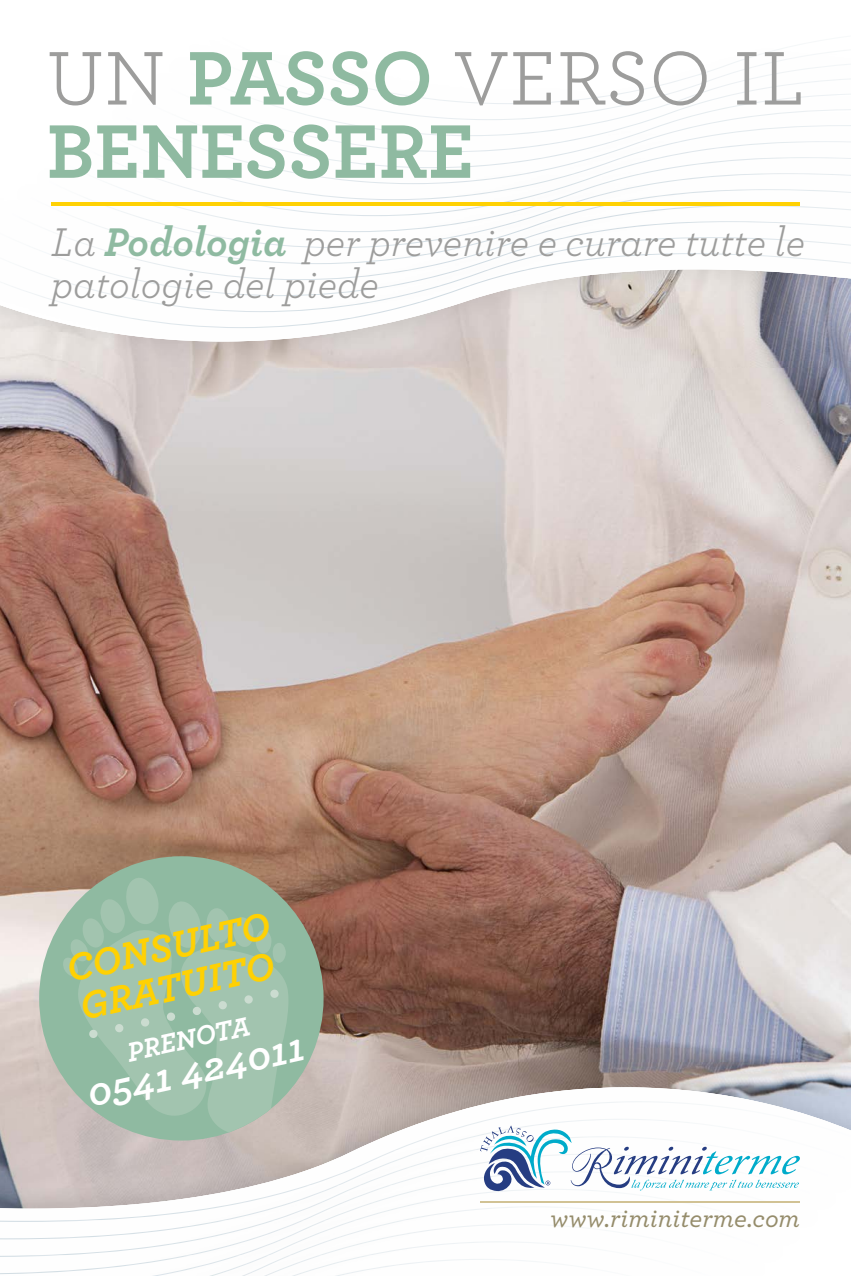
<style>
.page{position:relative;width:851px;height:1276px;background:#fff}
.page>*{position:absolute;margin:0;border:0;box-sizing:border-box;transform-origin:0 0}
.t1{font:700 79.5px/73.2px "Archer";color:#8fbaa1}
.t2{font:italic 42px/42px "Archer";color:#9d9d9c}
.t3{font:italic 700 40.2px "Archer";color:#fff}
.t4{font:italic 700 39.9px/39.9px "Archer";color:#ffd103}
.t5{font:italic 700 28.2px "Archer";color:#fff}
.t6{font:italic 500 27px "Archer";color:#958c6b}
.s1{font-weight:400;color:#9d9d9c}
.s2{font-weight:700;color:#8fbaa1}
</style>
<div class="page">
<img style="left:0;top:396px;width:850px;height:615px">
<svg style="left:0;top:1011px;width:850px;height:191px;background:#aea2a1"></svg>
<img style="left:514px;top:1087px;width:224px;height:10px">
<img style="left:443px;top:1097px;width:365px;height:18px">
<img style="left:505px;top:1101px;width:270px;height:14px">
<img style="left:441px;top:1115px;width:409px;height:17px">
<img style="left:488px;top:1118px;width:362px;height:14px">
<img style="left:354px;top:1132px;width:496px;height:70px">
<img style="left:393px;top:1132px;width:30px;height:18px">
<img style="left:423px;top:1132px;width:427px;height:18px">
<img style="left:470px;top:1136px;width:380px;height:49px">
<img style="left:314px;top:1150px;width:40px;height:17px">
<img style="left:354px;top:1150px;width:22px;height:17px">
<img style="left:376px;top:1150px;width:30px;height:17px">
<img style="left:406px;top:1150px;width:426px;height:17px">
<img style="left:453px;top:1153px;width:379px;height:49px">
<img style="left:255px;top:1167px;width:52px;height:18px">
<img style="left:307px;top:1167px;width:29px;height:18px">
<img style="left:336px;top:1167px;width:22px;height:18px">
<img style="left:358px;top:1167px;width:30px;height:18px">
<img style="left:388px;top:1167px;width:427px;height:18px">
<img style="left:435px;top:1171px;width:380px;height:32px">
<img style="left:150px;top:1185px;width:88px;height:17px">
<img style="left:238px;top:1185px;width:51px;height:17px">
<img style="left:289px;top:1185px;width:30px;height:17px">
<img style="left:319px;top:1185px;width:22px;height:17px">
<img style="left:341px;top:1185px;width:30px;height:17px">
<img style="left:371px;top:1185px;width:109px;height:17px">
<img style="left:418px;top:1188px;width:379px;height:14px">
<img style="left:0;top:1202px;width:65px;height:7px">
<img style="left:65px;top:1202px;width:155px;height:18px">
<img style="left:220px;top:1202px;width:51px;height:18px">
<img style="left:271px;top:1202px;width:30px;height:18px">
<img style="left:301px;top:1202px;width:22px;height:18px">
<img style="left:323px;top:1202px;width:30px;height:18px">
<img style="left:353px;top:1202px;width:127px;height:18px">
<img style="left:400px;top:1206px;width:195px;height:14px">
<img style="left:0;top:1220px;width:48px;height:1px">
<img style="left:203px;top:1220px;width:51px;height:17px">
<img style="left:254px;top:1220px;width:30px;height:17px">
<img style="left:284px;top:1220px;width:22px;height:17px">
<img style="left:306px;top:1220px;width:30px;height:17px">
<img style="left:336px;top:1220px;width:68px;height:17px">
<img style="left:383px;top:1223px;width:200px;height:14px">
<img style="left:185px;top:1237px;width:51px;height:18px">
<img style="left:236px;top:1237px;width:30px;height:18px">
<img style="left:266px;top:1237px;width:22px;height:18px">
<img style="left:288px;top:1237px;width:30px;height:18px">
<img style="left:318px;top:1237px;width:72px;height:18px">
<img style="left:365px;top:1241px;width:194px;height:14px">
<img style="left:0;top:1256px;width:13px;height:1px">
<img style="left:168px;top:1255px;width:51px;height:17px">
<img style="left:219px;top:1255px;width:30px;height:17px">
<img style="left:249px;top:1255px;width:22px;height:17px">
<img style="left:271px;top:1255px;width:29px;height:17px">
<img style="left:300px;top:1255px;width:70px;height:17px">
<img style="left:348px;top:1258px;width:198px;height:14px">
<img style="left:42px;top:1272px;width:233px;height:1px">
<img style="left:151px;top:1272px;width:22px;height:4px">
<svg style="left:209px;top:1272px;width:13px;height:4px"></svg>
<svg style="left:241px;top:1272px;width:10px;height:4px"></svg>
<svg style="left:264px;top:1272px;width:10px;height:4px"></svg>
<img style="left:292px;top:1272px;width:14px;height:4px">
<img style="left:336px;top:1272px;width:19px;height:4px">
<svg style="left:480px;top:1125px;width:320px;height:66px"></svg>
<hr style="left:480px;top:1201px;width:319px;height:2px;background:#d1c294">
<svg style="left:0;top:286px;width:850px;height:110px;background:#cec7c7"></svg>
<img style="left:118px;top:334px;width:211px;height:8px">
<img style="left:41px;top:318px;width:368px;height:16px">
<img style="left:126px;top:318px;width:230px;height:10px">
<img style="left:0;top:302px;width:464px;height:16px">
<img style="left:57px;top:302px;width:366px;height:16px">
<img style="left:145px;top:302px;width:230px;height:10px">
<img style="left:442px;top:286px;width:29px;height:16px">
<img style="left:0;top:286px;width:442px;height:16px">
<img style="left:0;top:286px;width:394px;height:10px">
<img style="left:529px;top:270px;width:321px;height:16px">
<img style="left:490px;top:270px;width:39px;height:16px">
<img style="left:461px;top:270px;width:29px;height:16px">
<img style="left:4px;top:270px;width:457px;height:16px">
<img style="left:4px;top:270px;width:409px;height:10px">
<img style="left:509px;top:254px;width:39px;height:16px">
<img style="left:480px;top:254px;width:29px;height:16px">
<img style="left:23px;top:254px;width:457px;height:16px">
<img style="left:23px;top:254px;width:409px;height:10px">
<img style="left:528px;top:238px;width:39px;height:16px">
<img style="left:499px;top:238px;width:29px;height:16px">
<img style="left:42px;top:238px;width:457px;height:16px">
<img style="left:42px;top:205px;width:409px;height:43px">
<img style="left:547px;top:222px;width:39px;height:16px">
<img style="left:518px;top:222px;width:29px;height:16px">
<img style="left:61px;top:222px;width:457px;height:16px">
<img style="left:61px;top:205px;width:409px;height:27px">
<svg style="left:61px;top:212px;width:19px;height:10px"></svg>
<img style="left:566px;top:206px;width:39px;height:16px">
<img style="left:537px;top:206px;width:29px;height:16px">
<img style="left:80px;top:206px;width:457px;height:16px">
<img style="left:80px;top:205px;width:409px;height:11px">
<img style="left:624px;top:190px;width:226px;height:16px">
<img style="left:585px;top:190px;width:39px;height:16px">
<img style="left:556px;top:190px;width:29px;height:16px">
<img style="left:99px;top:190px;width:457px;height:16px">
<img style="left:99px;top:190px;width:409px;height:10px">
<img style="left:604px;top:174px;width:39px;height:16px">
<img style="left:575px;top:174px;width:29px;height:16px">
<img style="left:118px;top:174px;width:457px;height:16px">
<img style="left:118px;top:174px;width:409px;height:10px">
<img style="left:623px;top:158px;width:39px;height:16px">
<img style="left:594px;top:158px;width:29px;height:16px">
<img style="left:137px;top:158px;width:457px;height:16px">
<img style="left:137px;top:158px;width:409px;height:10px">
<img style="left:642px;top:142px;width:39px;height:16px">
<img style="left:613px;top:142px;width:29px;height:16px">
<img style="left:212px;top:142px;width:401px;height:16px">
<img style="left:186px;top:142px;width:379px;height:10px">
<img style="left:231px;top:136px;width:619px;height:6px">
<img style="left:211px;top:120px;width:639px;height:16px">
<img style="left:245px;top:104px;width:605px;height:16px">
<hr style="left:51px;top:202px;width:748px;height:3px;background:#ffd103">
<div style="left:39px;top:856px;width:284px;height:284px;background:#8fbaa1;border-radius:50%"></div>
<svg style="left:63px;top:876px;width:228px;height:263px"></svg>
<h1 class="t1" style="left:47px;top:36px;width:759px"><span class="s1">UN</span> PASSO <span class="s1">VERSO IL<br></span>BENESSERE</h1>
<p class="t2" style="left:51px;top:219px;width:755px">La <span class="s2">Podologia</span> per prevenire e curare tutte le patologie del piede</p>
<p class="t4" style="left:62px;top:946px;width:209px;rotate:-12deg">CONSULTO<br>GRATUITO</p>
<p class="t5" style="left:122px;top:1031px;width:127px;rotate:-13deg">PRENOTA</p>
<p class="t3" style="left:81px;top:1062px;width:223px;rotate:-12deg">0541 424011</p>
<p class="t6" style="left:550px;top:1198px;width:251px">www.riminiterme.com</p>
</div>
